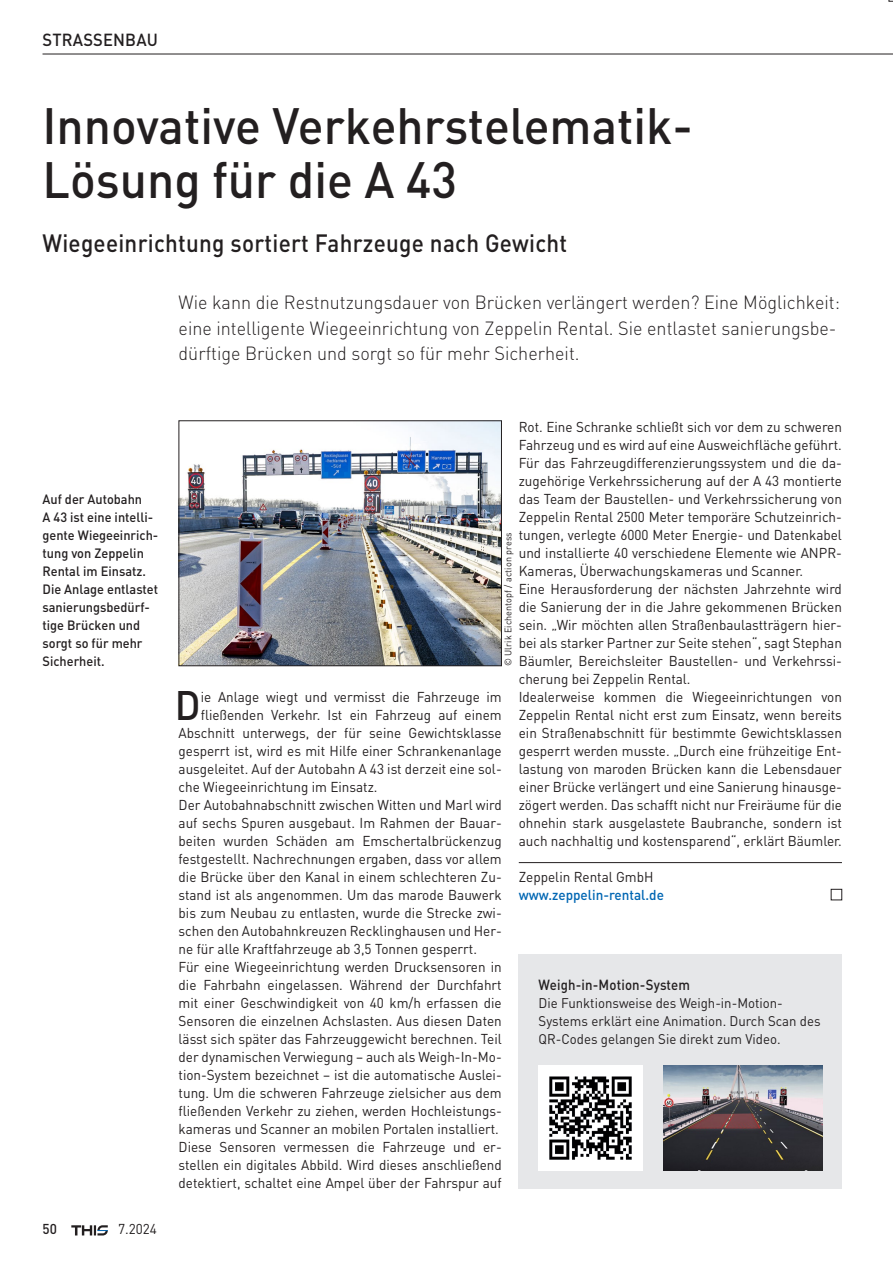
<style>
.page{position:relative;width:893px;height:1263px;background:#fff}
.page>*{position:absolute;margin:0;border:0;box-sizing:border-box;transform-origin:0 0}
.t1{font:500 50.4px/54px "DIN Pro";color:#231f20;scale:.95 1}
.t2{font:500 40.65px "DIN Pro";color:#231f20;scale:.95 1}
.t3{font:500 24.75px "DIN Pro";letter-spacing:.01em;color:#231f20;scale:.91 1}
.t4{font:300 18.9px/25.5px "DIN Pro";color:#231f20;scale:.95 1}
.t5{font:500 17.4px "DIN Pro";letter-spacing:.01em;color:#231f20;scale:.95 1}
.t6{font:500 14.55px "DIN Pro";letter-spacing:.01em;color:#231f20;scale:.91 1}
.t7{font:14.1px/18px "DIN Pro";color:#231f20;scale:.95 1}
.t8{font:500 14.1px "DIN Pro";color:#0166b3;scale:.95 1}
.t9{font:500 14.1px "DIN Pro";color:#231f20;scale:.95 1}
.t10{font:13.8px/18px "DIN Pro";color:#231f20;scale:.95 1}
.t11{font:500 13.35px/18px "DIN Pro";color:#231f20;scale:.95 1}
.t12{font:9.45px "DIN Pro";letter-spacing:.01em;color:#231f20;scale:.95 1}
</style>
<div class="page">
<div style="left:519px;top:954px;width:323px;height:234px;background:#e6e7e9"></div>
<hr style="left:43px;top:54px;width:850px;height:1px;background:#231f20">
<svg style="left:71px;top:1225px;width:37px;height:10px"></svg>
<hr style="left:519px;top:862px;width:323px;height:1px;background:#231f20">
<img style="left:181px;top:422px;width:319px;height:242px">
<div style="left:179px;top:420px;width:323px;height:246px;border:1px solid #231f20"></div>
<div style="left:831px;top:889px;width:11px;height:11px;border:1px solid #231f20"></div>
<img style="left:539px;top:1066px;width:104px;height:104px">
<img style="left:663px;top:1066px;width:159px;height:104px">
<p class="t5" style="left:43px;top:28px;width:123px">STRASSENBAU</p>
<h1 class="t1" style="left:43px;top:97px;width:686px">Innovative Verkehrstelematik-<br>Lösung für die A 43</h1>
<h3 class="t3" style="left:43px;top:226px;width:578px">Wiegeeinrichtung sortiert Fahrzeuge nach Gewicht</h3>
<h3 class="t4" style="left:179px;top:289px;width:698px">Wie kann die Restnutzungsdauer von Brücken verlängert werden? Eine Möglichkeit: eine intelligente Wiegeeinrichtung von Zeppelin Rental. Sie entlastet sanierungsbe&shy;dürftige Brücken und sorgt so für mehr Sicherheit.</h3>
<p class="t11" style="left:43px;top:490px;width:123px">Auf der Autobahn<br>A 43 ist eine intelli&shy;gente Wiegeeinrich&shy;tung von Zeppelin<br>Rental im Einsatz.<br>Die Anlage entlastet sanierungsbedürf&shy;tige Brücken und sorgt so für mehr<br>Sicherheit.</p>
<p class="t9" style="left:43px;top:1220px;width:17px">50</p>
<p class="t7" style="left:118px;top:1220px;width:42px">7.2024</p>
<p class="t7" style="left:519px;top:417px;width:342px">Rot. Eine Schranke schließt sich vor dem zu schweren Fahrzeug und es wird auf eine Ausweichfläche geführt.<br>Für das Fahrzeugdifferenzierungssystem und die da&shy;zugehörige Verkehrssicherung auf der A 43 montierte das Team der Baustellen- und Verkehrssicherung von Zeppelin Rental 2500 Meter temporäre Schutzeinrich&shy;tungen, verlegte 6000 Meter Energie- und Datenkabel und installierte 40 verschiedene Elemente wie ANPR-Kameras, Überwachungskameras und Scanner.<br>Eine Herausforderung der nächsten Jahrzehnte wird die Sanierung der in die Jahre gekommenen Brücken sein. „Wir möchten allen Straßenbaulastträgern hier&shy;bei als starker Partner zur Seite stehen“, sagt Stephan Bäumler, Bereichsleiter Baustellen- und Verkehrssi&shy;cherung bei Zeppelin Rental.<br>Idealerweise kommen die Wiegeeinrichtungen von Zeppelin Rental nicht erst zum Einsatz, wenn bereits ein Straßenabschnitt für bestimmte Gewichtsklassen gesperrt werden musste. „Durch eine frühzeitige Ent&shy;lastung von maroden Brücken kann die Lebensdauer einer Brücke verlängert und eine Sanierung hinausge&shy;zögert werden. Das schafft nicht nur Freiräume für die ohnehin stark ausgelastete Baubranche, sondern ist auch nachhaltig und kostensparend“, erklärt Bäumler.</p>
<p class="t7" style="left:519px;top:867px;width:143px">Zeppelin Rental GmbH</p>
<p class="t8" style="left:519px;top:885px;width:154px">www.zeppelin-rental.de</p>
<p class="t12" style="left:502px;top:666px;width:142px;rotate:-90deg">© Ulrik Eichentopf / action press</p>
<h2 class="t2" style="left:175px;top:678px;width:29px">D</h2>
<p class="t7" style="left:201px;top:687px;width:318px">ie Anlage wiegt und vermisst die Fahrzeuge im</p>
<p class="t7" style="left:201px;top:705px;width:318px">fließenden Verkehr. Ist ein Fahrzeug auf einem</p>
<p class="t7" style="left:179px;top:723px;width:342px">Abschnitt unterwegs, der für seine Gewichtsklasse</p>
<p class="t7" style="left:179px;top:741px;width:342px">gesperrt ist, wird es mit Hilfe einer Schrankenanlage</p>
<p class="t7" style="left:179px;top:759px;width:342px">ausgeleitet. Auf der Autobahn A 43 ist derzeit eine sol-</p>
<p class="t7" style="left:179px;top:777px;width:211px">che Wiegeeinrichtung im Einsatz.</p>
<p class="t7" style="left:179px;top:795px;width:342px">Der Autobahnabschnitt zwischen Witten und Marl wird</p>
<p class="t7" style="left:179px;top:813px;width:342px">auf sechs Spuren ausgebaut. Im Rahmen der Bauar-</p>
<p class="t7" style="left:179px;top:831px;width:342px">beiten wurden Schäden am Emschertalbrückenzug</p>
<p class="t7" style="left:179px;top:849px;width:342px">festgestellt. Nachrechnungen ergaben, dass vor allem</p>
<p class="t7" style="left:179px;top:867px;width:342px">die Brücke über den Kanal in einem schlechteren Zu-</p>
<p class="t7" style="left:179px;top:885px;width:342px">stand ist als angenommen. Um das marode Bauwerk</p>
<p class="t7" style="left:179px;top:903px;width:342px">bis zum Neubau zu entlasten, wurde die Strecke zwi-</p>
<p class="t7" style="left:179px;top:921px;width:342px">schen den Autobahnkreuzen Recklinghausen und Her-</p>
<p class="t7" style="left:179px;top:939px;width:316px">ne für alle Kraftfahrzeuge ab 3,5 Tonnen gesperrt.</p>
<p class="t7" style="left:179px;top:957px;width:342px">Für eine Wiegeeinrichtung werden Drucksensoren in</p>
<p class="t7" style="left:179px;top:975px;width:342px">die Fahrbahn eingelassen. Während der Durchfahrt</p>
<p class="t7" style="left:179px;top:993px;width:342px">mit einer Geschwindigkeit von 40 km/h erfassen die</p>
<p class="t7" style="left:179px;top:1011px;width:342px">Sensoren die einzelnen Achslasten. Aus diesen Daten</p>
<p class="t7" style="left:179px;top:1029px;width:342px">lässt sich später das Fahrzeuggewicht berechnen. Teil</p>
<p class="t7" style="left:179px;top:1047px;width:342px">der dynamischen Verwiegung – auch als Weigh-In-Mo-</p>
<p class="t7" style="left:179px;top:1065px;width:342px">tion-System bezeichnet – ist die automatische Auslei-</p>
<p class="t7" style="left:179px;top:1083px;width:342px">tung. Um die schweren Fahrzeuge zielsicher aus dem</p>
<p class="t7" style="left:179px;top:1101px;width:342px">fließenden Verkehr zu ziehen, werden Hochleistungs-</p>
<p class="t7" style="left:179px;top:1119px;width:339px">kameras und Scanner an mobilen Portalen installiert.</p>
<p class="t7" style="left:179px;top:1137px;width:342px">Diese Sensoren vermessen die Fahrzeuge und er-</p>
<p class="t7" style="left:179px;top:1155px;width:342px">stellen ein digitales Abbild. Wird dieses anschließend</p>
<p class="t7" style="left:179px;top:1173px;width:342px">detektiert, schaltet eine Ampel über der Fahrspur auf</p>
<p class="t6" style="left:539px;top:975px;width:168px">Weigh-in-Motion-System</p>
<p class="t10" style="left:539px;top:993px;width:298px">Die Funktionsweise des Weigh-in-Motion-<br>Systems erklärt eine Animation. Durch Scan des<br>QR-Codes gelangen Sie direkt zum Video.</p>
</div>
